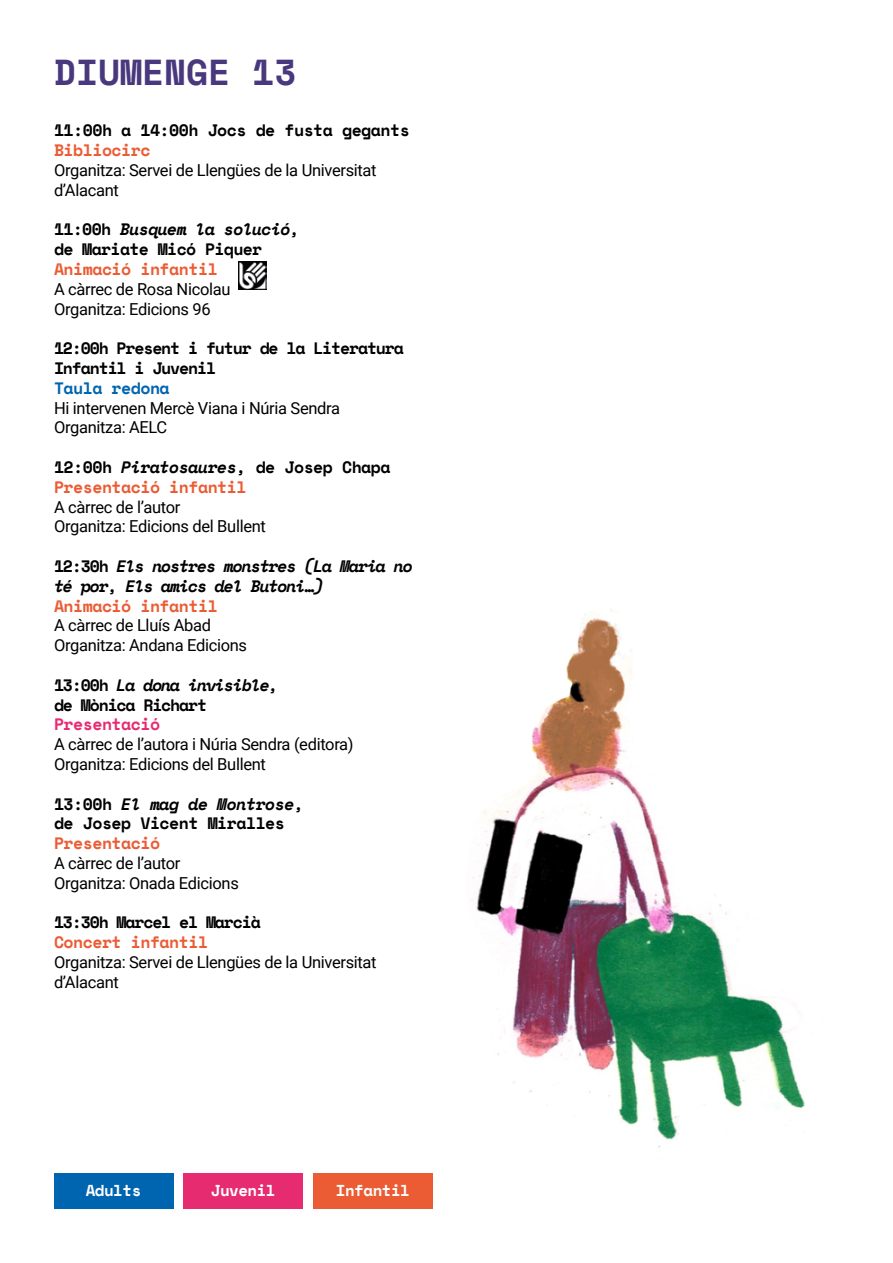
<style>
.page{position:relative;width:893px;height:1263px;background:#fff}
.page>*{position:absolute;margin:0;border:0;box-sizing:border-box;transform-origin:0 0}
.t1{font:700 36px "Space Mono";color:#4a387f}
.t2{font:16.5px/19.8px "Roboto";letter-spacing:-.02em;color:#000}
.t3{font:700 16.5px/19.8px "Space Mono";letter-spacing:-.03em;color:#eb5c34}
.t4{font:700 16.5px/19.8px "Space Mono";letter-spacing:-.07em;color:#000}
.t5{font:700 16.5px/19.8px "Space Mono";letter-spacing:-.03em;color:#000}
.t6{font:italic 700 16.5px/19.8px "Space Mono";letter-spacing:-.07em;color:#000}
.t7{font:700 16.5px/19.8px "Space Mono";letter-spacing:-.04em;color:#000}
.t8{font:700 16.5px "Space Mono";letter-spacing:-.03em;color:#0065b0}
.t9{font:700 16.5px "Space Mono";letter-spacing:-.03em;color:#e72b71}
.t10{font:700 15.75px "Space Mono";letter-spacing:-.03em;color:#fff}
.s1{font-style:italic}
.s2{color:#000}
.s3{font-style:italic;color:#000}
.s4{font-style:normal}
</style>
<div class="page">
<img style="left:471px;top:612px;width:334px;height:536px">
<div style="left:54px;top:1173px;width:119px;height:36px;background:#0065b0"></div>
<div style="left:184px;top:1173px;width:119px;height:36px;background:#e72b71"></div>
<div style="left:313px;top:1173px;width:119px;height:36px;background:#eb5c34"></div>
<img style="left:239px;top:261px;width:28px;height:28px">
<h1 class="t1" style="left:54px;top:45px;width:244px">DIUMENGE 13</h1>
<p class="t5" style="left:54px;top:120px;width:357px">11:00h a 14:00h Jocs de fusta gegants</p>
<p class="t3" style="left:54px;top:140px;width:98px">Bibliocirc</p>
<p class="t2" style="left:54px;top:159px;width:324px">Organitza: Servei de Llengües de la Universitat d’Alacant</p>
<p class="t7" style="left:54px;top:219px;width:248px">11:00h <span class="s1">Busquem la solució, </span>de Mariate Micó Piquer</p>
<p class="t3" style="left:54px;top:259px;width:165px">Animació infantil</p>
<p class="t2" style="left:54px;top:278px;width:178px">A càrrec de Rosa Nicolau<br>Organitza: Edicions 96</p>
<p class="t4" style="left:54px;top:338px;width:351px">12:00h Present i futur de la Literatura<br>Infantil i Juvenil</p>
<p class="t8" style="left:54px;top:375px;width:117px">Taula redona</p>
<p class="t2" style="left:54px;top:397px;width:288px">Hi intervenen Mercè Viana i Núria Sendra<br>Organitza: AELC</p>
<p class="t3" style="left:54px;top:457px;width:338px"><span class="s2">12:00h</span> <span class="s3">Piratosaures,</span> <span class="s2">de Josep Chapa<br></span>Presentació infantil</p>
<p class="t2" style="left:54px;top:496px;width:213px">A càrrec de l’autor<br>Organitza: Edicions del Bullent</p>
<p class="t6" style="left:54px;top:556px;width:360px"><span class="s4">12:30h</span> Els nostres monstres (La Maria no té por, Els amics del Butoni…)</p>
<p class="t3" style="left:54px;top:595px;width:165px">Animació infantil</p>
<p class="t2" style="left:54px;top:615px;width:195px">A càrrec de Lluís Abad<br>Organitza: Andana Edicions</p>
<p class="t4" style="left:54px;top:674px;width:226px">13:00h <span class="s1">La dona invisible, </span>de Mònica Richart</p>
<p class="t9" style="left:54px;top:712px;width:108px">Presentació</p>
<p class="t2" style="left:54px;top:734px;width:301px">A càrrec de l’autora i Núria Sendra (editora)<br>Organitza: Edicions del Bullent</p>
<p class="t5" style="left:54px;top:793px;width:252px">13:00h <span class="s1">El mag de Montrose, </span>de Josep Vicent Miralles</p>
<p class="t3" style="left:54px;top:833px;width:108px">Presentació</p>
<p class="t2" style="left:54px;top:852px;width:186px">A càrrec de l’autor<br>Organitza: Onada Edicions</p>
<p class="t4" style="left:54px;top:912px;width:208px">13:30h Marcel el Marcià</p>
<p class="t3" style="left:54px;top:932px;width:156px">Concert infantil</p>
<p class="t2" style="left:54px;top:951px;width:324px">Organitza: Servei de Llengües de la Universitat d’Alacant</p>
<p class="t10" style="left:86px;top:1179px;width:57px">Adults</p>
<p class="t10" style="left:211px;top:1179px;width:66px">Juvenil</p>
<p class="t10" style="left:336px;top:1179px;width:75px">Infantil</p>
</div>
